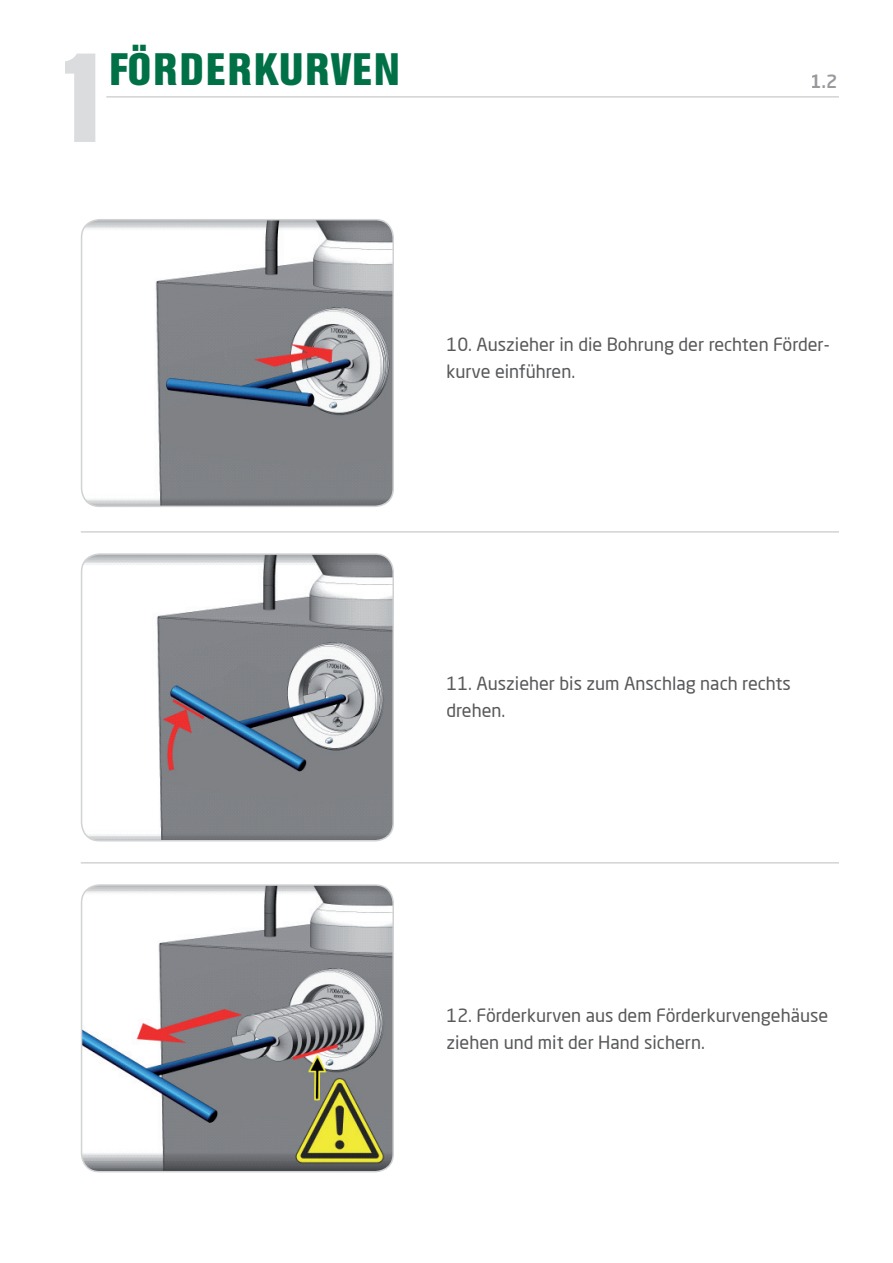
<style>
.page{position:relative;width:893px;height:1263px;background:#fff}
.page>*{position:absolute;margin:0;border:0;box-sizing:border-box;transform-origin:0 0}
.t1{font:700 127.5px "Helvetica Con BQ";color:#dadcdd}
.t2{font:700 45px "Helvetica Con BQ";letter-spacing:.04em;color:#007047}
.t3{font:18px/27px "Neo Sans Pro";color:#57585a}
.t4{font:500 18px "Neo Sans Pro";color:#97999c}
</style>
<div class="page">
<hr style="left:106px;top:97px;width:733px;height:1px;background:#bcbdc0">
<hr style="left:81px;top:531px;width:758px;height:1px;background:#bcbdc0">
<hr style="left:81px;top:862px;width:758px;height:1px;background:#bcbdc0">
<img style="left:82px;top:220px;width:311px;height:286px">
<div style="left:81px;top:219px;width:313px;height:288px;border:2px solid #d1d2d4;border-radius:18px"></div>
<img style="left:82px;top:556px;width:311px;height:285px">
<div style="left:81px;top:553px;width:313px;height:288px;border:2px solid #d1d2d4;border-radius:18px"></div>
<img style="left:82px;top:887px;width:311px;height:285px">
<div style="left:81px;top:884px;width:313px;height:288px;border:2px solid #d1d2d4;border-radius:18px"></div>
<h1 class="t1" style="left:51px;top:27px;width:65px">1</h1>
<h2 class="t2" style="left:109px;top:45px;width:292px">FÖRDERKURVEN</h2>
<p class="t4" style="left:810px;top:70px;width:29px">1.2</p>
<p class="t3" style="left:446px;top:330px;width:385px">10. Auszieher in die Bohrung der rechten Förder&shy;kurve einführen.</p>
<p class="t3" style="left:446px;top:669px;width:346px">11. Auszieher bis zum Anschlag nach rechts drehen.</p>
<p class="t3" style="left:446px;top:1001px;width:383px">12. Förderkurven aus dem Förderkurvengehäuse ziehen und mit der Hand sichern.</p>
</div>
